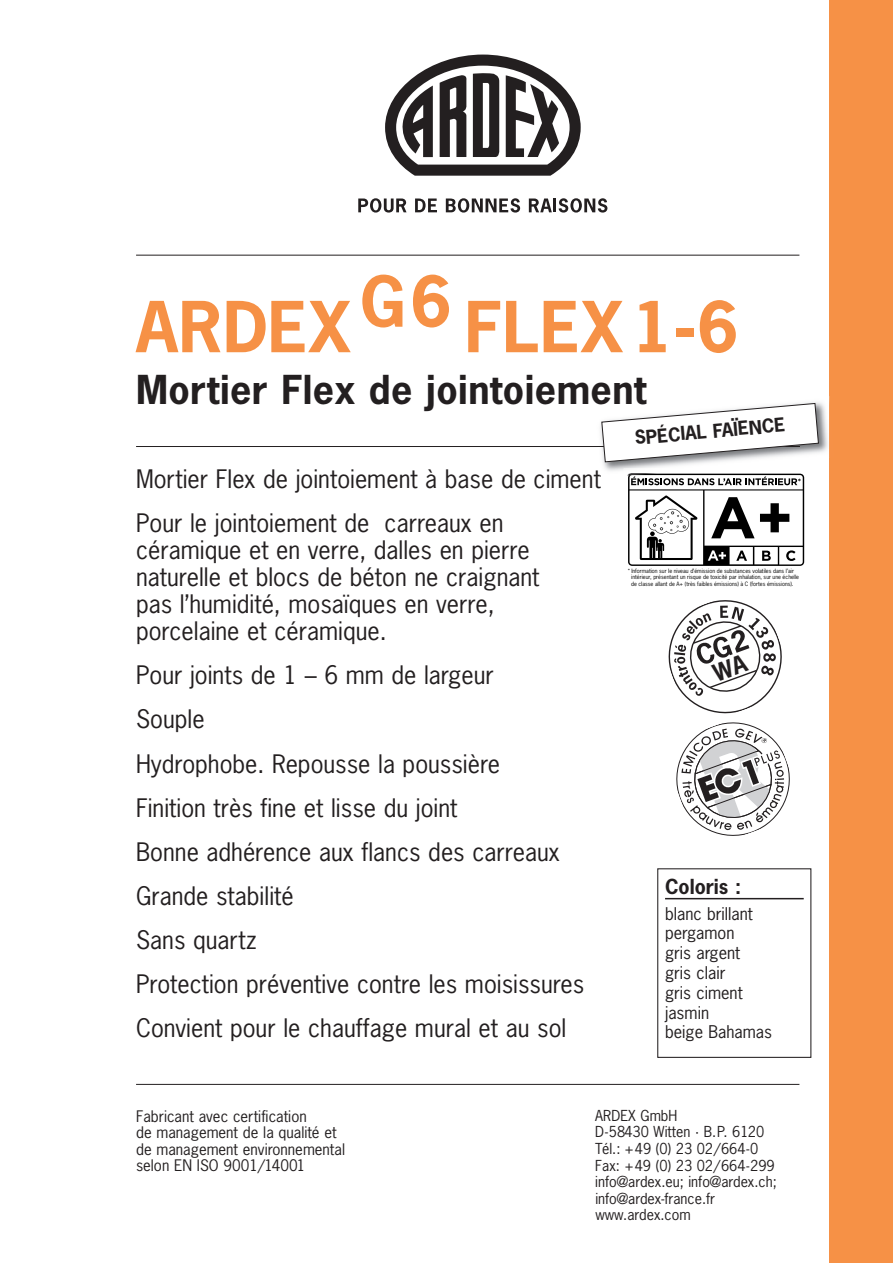
<style>
.page{position:relative;width:893px;height:1263px;background:#fff}
.page>*{position:absolute;margin:0;border:0;box-sizing:border-box;transform-origin:0 0}
.t1{font:700 66px "News Gothic";letter-spacing:.01em;color:#f69146}
.t2{font:700 37.5px "News Gothic";letter-spacing:.01em;color:#231f20}
.t3{font:24px/44px "News Gothic";color:#231f20}
.t4{font:700 19.5px "News Gothic";color:#231f20}
.t5{font:700 18px "News Gothic";color:#231f20}
.t6{font:16.5px/19.8px "News Gothic";color:#231f20}
.t7{font:15px/16.5px "News Gothic";color:#231f20}
.t8{font:14.25px/16.5px "News Gothic";color:#231f20}
.t9{font:5.55px/6.8px "News Gothic";color:#000}
</style>
<div class="page">
<div style="left:829px;top:0;width:64px;height:1263px;background:#f69146"></div>
<div style="left:657px;top:868px;width:154px;height:190px;border:1px solid #231f20"></div>
<hr style="left:665px;top:898px;width:139px;height:1px;background:#231f20">
<svg style="left:628px;top:478px;width:176px;height:88px"></svg>
<hr style="left:136px;top:1084px;width:663px;height:1px;background:#231f20">
<hr style="left:136px;top:255px;width:663px;height:1px;background:#231f20">
<hr style="left:136px;top:446px;width:663px;height:1px;background:#231f20">
<svg style="left:385px;top:55px;width:196px;height:121px"></svg>
<svg style="left:358px;top:198px;width:49px;height:15px"></svg>
<svg style="left:415px;top:198px;width:22px;height:14px"></svg>
<svg style="left:446px;top:198px;width:74px;height:15px"></svg>
<svg style="left:529px;top:198px;width:23px;height:14px"></svg>
<hr style="left:553px;top:198px;width:3px;height:14px;background:#231f20">
<svg style="left:559px;top:198px;width:48px;height:15px"></svg>
<img style="left:599px;top:402px;width:229px;height:76px">
<img style="left:624px;top:468px;width:86px;height:8px">
<svg style="left:601px;top:403px;width:218px;height:60px"></svg>
<svg style="left:668px;top:600px;width:122px;height:236px"></svg>
<h1 class="t1" style="left:136px;top:291px;width:604px">ARDEXG6 FLEX1-6</h1>
<h2 class="t2" style="left:136px;top:369px;width:512px">Mortier Flex de jointoiement</h2>
<p class="t3" style="left:136px;top:458px;width:466px">Mortier Flex de jointoiement à base de ciment<br>Pour le jointoiement de carreaux en</p>
<p class="t3" style="left:136px;top:538px;width:405px;line-height:27px">céramique et en verre, dalles en pierre naturelle et blocs de béton ne craignant pas l’humidité, mosaïques en verre, porcelaine et céramique.</p>
<p class="t3" style="left:136px;top:654px;width:450px">Pour joints de 1 – 6 mm de largeur<br>Souple<br>Hydrophobe. Repousse la poussière<br>Finition très fine et lisse du joint<br>Bonne adhérence aux flancs des carreaux<br>Grande stabilité<br>Sans quartz<br>Protection préventive contre les moisissures<br>Convient pour le chauffage mural et au sol</p>
<p class="t5" style="left:634px;top:428px;width:152px;rotate:-5deg">SPÉCIAL FAÏENCE</p>
<p class="t9" style="left:631px;top:567px;width:170px;text-indent:-4px">* Information sur le niveau d’émission de substances volatiles dans l’air intérieur, présentant un risque de toxicité par inhalation, sur une échelle de classe allant de A+ (très faibles émissions) à C (fortes émissions).</p>
<p class="t4" style="left:665px;top:876px;width:78px">Coloris :</p>
<p class="t6" style="left:665px;top:904px;width:108px">blanc brillant pergamon<br>gris argent<br>gris clair<br>gris ciment jasmin<br>beige Bahamas</p>
<p class="t7" style="left:136px;top:1108px;width:210px">Fabricant avec certification<br>de management de la qualité et de management environnemental selon EN ISO 9001/14001</p>
<p class="t8" style="left:595px;top:1108px;width:183px">ARDEX GmbH<br>D-58430 Witten · B.P. 6120<br>Tél.: +49 (0) 23 02/664-0<br>Fax: +49 (0) 23 02/664-299 info@ardex.eu; info@ardex.ch; info@ardex-france.fr www.ardex.com</p>
</div>
